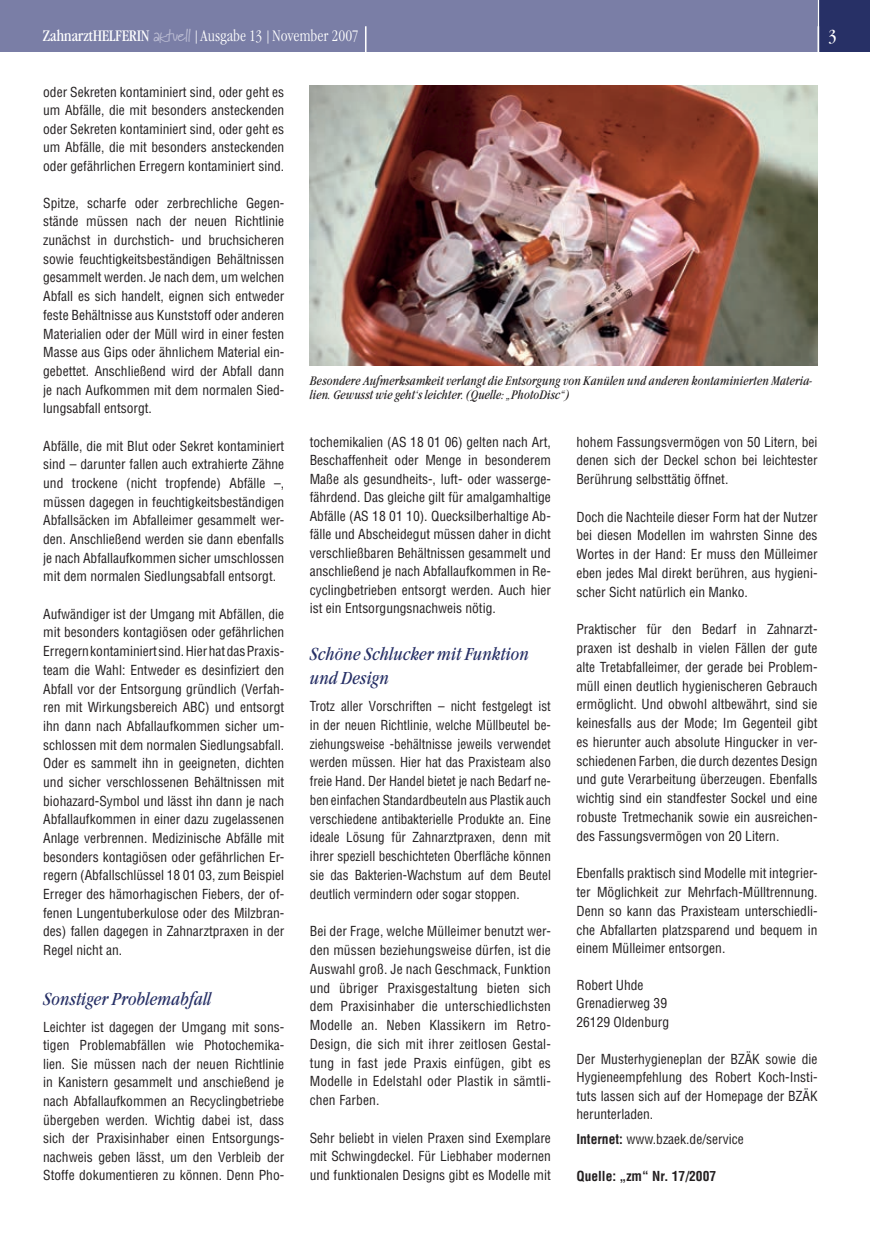
<style>
.page{position:relative;width:870px;height:1246px;background:#fff}
.page>*{position:absolute;margin:0;border:0;box-sizing:border-box;transform-origin:0 0}
.t1{font:italic condensed 18px/24px "Garamond Itc T";color:#273066}
.t2{font:condensed 18px "Garamond Itc T";color:#fff}
.t3{font:300 condensed 15.75px "Garamond Itc T";color:#fff}
.t4{font:condensed 13.5px/18.8px "Helvetica";color:#231f20;text-align:justify}
.t5{font:700 condensed 13.5px "Helvetica";color:#231f20}
.t6{font:italic condensed 12.75px/14.7px "Garamond Itc T";color:#231f20}
.s1{font-weight:400}
.s2{font-family:"Marydale";font-weight:400;font-stretch:normal;font-size:19.5px;color:#bebfd5}
.s3{font-family:"Marydale";font-weight:400;font-stretch:normal;font-size:14.85px;color:#bebfd5}
.s4{font-family:"Marydale";font-weight:400;font-stretch:normal;font-size:16.95px;color:#bebfd5}
.s5{font-weight:700}
</style>
<div class="page">
<hr style="left:0;top:0;width:1px;height:52px;background:#7a7ea6">
<div style="left:1px;top:0;width:816px;height:52px;background:#7a7ea6"></div>
<div style="left:817px;top:0;width:52px;height:52px;background:#273066"></div>
<hr style="left:817px;top:0;width:2px;height:52px;background:#fff">
<svg style="left:365px;top:26px;width:1px;height:26px"></svg>
<img style="left:310px;top:86px;width:507px;height:279px">
<p class="t3" style="left:42px;top:28px;width:318px"><span class="s1">ZahnarztHELFERIN</span> <span class="s2">a</span><span class="s3">k</span><span class="s4">tuell</span>|Ausgabe 13 |November 2007</p>
<h1 class="t2" style="left:828px;top:28px;width:10px">3</h1>
<p class="t4" style="left:43px;top:84px;width:242px">oder Sekreten kontaminiert sind, oder geht es um Abfälle, die mit besonders ansteckenden oder Sekreten kontaminiert sind, oder geht es um Abfälle, die mit besonders ansteckenden oder gefährlichen Erregern kontaminiert sind.</p>
<p class="t4" style="left:43px;top:194px;width:242px">Spitze, scharfe oder zerbrechliche Gegen&shy;stände müssen nach der neuen Richtlinie zunächst in durchstich- und bruchsicheren sowie feuchtigkeitsbeständigen Behältnissen gesammelt werden. Je nach dem, um welchen Abfall es sich handelt, eignen sich entweder feste Behältnisse aus Kunststoff oder anderen Materialien oder der Müll wird in einer festen Masse aus Gips oder ähnlichem Material ein&shy;gebettet. Anschließend wird der Abfall dann je nach Aufkommen mit dem normalen Sied&shy;lungsabfall entsorgt.</p>
<p class="t4" style="left:43px;top:437px;width:242px">Abfälle, die mit Blut oder Sekret kontaminiert sind – darunter fallen auch extrahierte Zähne und trockene (nicht tropfende) Abfälle –, müssen dagegen in feuchtigkeitsbeständigen Abfallsäcken im Abfalleimer gesammelt wer&shy;den. Anschließend werden sie dann ebenfalls je nach Abfallaufkommen sicher umschlossen mit dem normalen Siedlungsabfall entsorgt.</p>
<p class="t4" style="left:43px;top:605px;width:242px">Aufwändiger ist der Umgang mit Abfällen, die mit besonders kontagiösen oder gefährlichen Erregern kontaminiert sind. Hier hat das Praxis&shy;team die Wahl: Entweder es desinfiziert den Abfall vor der Entsorgung gründlich (Verfah&shy;ren mit Wirkungsbereich ABC) und entsorgt ihn dann nach Abfallaufkommen sicher um&shy;schlossen mit dem normalen Siedlungsabfall.<br>Oder es sammelt ihn in geeigneten, dichten und sicher verschlossenen Behältnissen mit biohazard-Symbol und lässt ihn dann je nach Abfallaufkommen in einer dazu zugelassenen Anlage verbrennen. Medizinische Abfälle mit besonders kontagiösen oder gefährlichen Er&shy;regern (Abfallschlüssel 18 01 03, zum Beispiel Erreger des hämorhagischen Fiebers, der of&shy;fenen Lungentuberkulose oder des Milzbran&shy;des) fallen dagegen in Zahnarztpraxen in der Regel nicht an.</p>
<h1 class="t1" style="left:43px;top:988px;width:170px">Sonstiger Problemabfall</h1>
<p class="t4" style="left:43px;top:1018px;width:242px">Leichter ist dagegen der Umgang mit sons&shy;tigen Problemabfällen wie Photochemika&shy;lien. Sie müssen nach der neuen Richtlinie in Kanistern gesammelt und anschießend je nach Abfallaufkommen an Recyclingbetriebe übergeben werden. Wichtig dabei ist, dass sich der Praxisinhaber einen Entsorgungs&shy;nachweis geben lässt, um den Verbleib der Stoffe dokumentieren zu können. Denn Pho-</p>
<p class="t6" style="left:310px;top:374px;width:504px">Besondere Aufmerksamkeit verlangt die Entsorgung von Kanülen und anderen kontaminierten Materia&shy;lien. Gewusst wie geht‘s leichter. (Quelle: „PhotoDisc“)</p>
<p class="t4" style="left:310px;top:433px;width:242px">tochemikalien (AS 18 01 06) gelten nach Art, Beschaffenheit oder Menge in besonderem Maße als gesundheits-, luft- oder wasserge&shy;fährdend. Das gleiche gilt für amalgamhaltige Abfälle (AS 18 01 10). Quecksilberhaltige Ab&shy;fälle und Abscheidegut müssen daher in dicht verschließbaren Behältnissen gesammelt und anschließend je nach Abfallaufkommen in Re&shy;cyclingbetrieben entsorgt werden. Auch hier ist ein Entsorgungsnachweis nötig.</p>
<h1 class="t1" style="left:310px;top:643px;width:221px">Schöne Schlucker mit Funktion und Design</h1>
<p class="t4" style="left:310px;top:697px;width:242px">Trotz aller Vorschriften – nicht festgelegt ist in der neuen Richtlinie, welche Müllbeutel be&shy;ziehungsweise -behältnisse jeweils verwendet werden müssen. Hier hat das Praxisteam also freie Hand. Der Handel bietet je nach Bedarf ne&shy;ben einfachen Standardbeuteln aus Plastik auch verschiedene antibakterielle Produkte an. Eine ideale Lösung für Zahnarztpraxen, denn mit ihrer speziell beschichteten Oberfläche können sie das Bakterien-Wachstum auf dem Beutel deutlich vermindern oder sogar stoppen.</p>
<p class="t4" style="left:310px;top:922px;width:242px">Bei der Frage, welche Mülleimer benutzt wer&shy;den müssen beziehungsweise dürfen, ist die Auswahl groß. Je nach Geschmack, Funktion und übriger Praxisgestaltung bieten sich dem Praxisinhaber die unterschiedlichsten Modelle an. Neben Klassikern im Retro-Design, die sich mit ihrer zeitlosen Gestal&shy;tung in fast jede Praxis einfügen, gibt es Modelle in Edelstahl oder Plastik in sämtli&shy;chen Farben.</p>
<p class="t4" style="left:310px;top:1129px;width:242px">Sehr beliebt in vielen Praxen sind Exemplare mit Schwingdeckel. Für Liebhaber modernen und funktionalen Designs gibt es Modelle mit</p>
<p class="t4" style="left:576px;top:433px;width:242px">hohem Fassungsvermögen von 50 Litern, bei denen sich der Deckel schon bei leichtester Berührung selbsttätig öffnet.</p>
<p class="t4" style="left:576px;top:508px;width:242px">Doch die Nachteile dieser Form hat der Nutzer bei diesen Modellen im wahrsten Sinne des Wortes in der Hand: Er muss den Mülleimer eben jedes Mal direkt berühren, aus hygieni&shy;scher Sicht natürlich ein Manko.</p>
<p class="t4" style="left:576px;top:621px;width:242px">Praktischer für den Bedarf in Zahnarzt&shy;praxen ist deshalb in vielen Fällen der gute alte Tretabfalleimer, der gerade bei Problem&shy;müll einen deutlich hygienischeren Gebrauch ermöglicht. Und obwohl altbewährt, sind sie keinesfalls aus der Mode; Im Gegenteil gibt es hierunter auch absolute Hingucker in ver&shy;schiedenen Farben, die durch dezentes Design und gute Verarbeitung überzeugen. Ebenfalls wichtig sind ein standfester Sockel und eine robuste Tretmechanik sowie ein ausreichen&shy;des Fassungsvermögen von 20 Litern.</p>
<p class="t4" style="left:576px;top:864px;width:242px">Ebenfalls praktisch sind Modelle mit integrier&shy;ter Möglichkeit zur Mehrfach-Mülltrennung.<br>Denn so kann das Praxisteam unterschiedli&shy;che Abfallarten platzsparend und bequem in einem Mülleimer entsorgen.</p>
<p class="t4" style="left:576px;top:976px;width:94px;text-align:left">Robert Uhde<br>Grenadierweg 39<br>26129 Oldenburg</p>
<p class="t4" style="left:576px;top:1050px;width:242px">Der Musterhygieneplan der BZÄK sowie die Hygieneempfehlung des Robert Koch-Insti&shy;tuts lassen sich auf der Homepage der BZÄK herunterladen.</p>
<p class="t4" style="left:576px;top:1130px;width:169px"><span class="s5">Internet:</span> www.bzaek.de/service</p>
<p class="t5" style="left:576px;top:1170px;width:141px">Quelle: „zm“ Nr. 17/2007</p>
</div>
